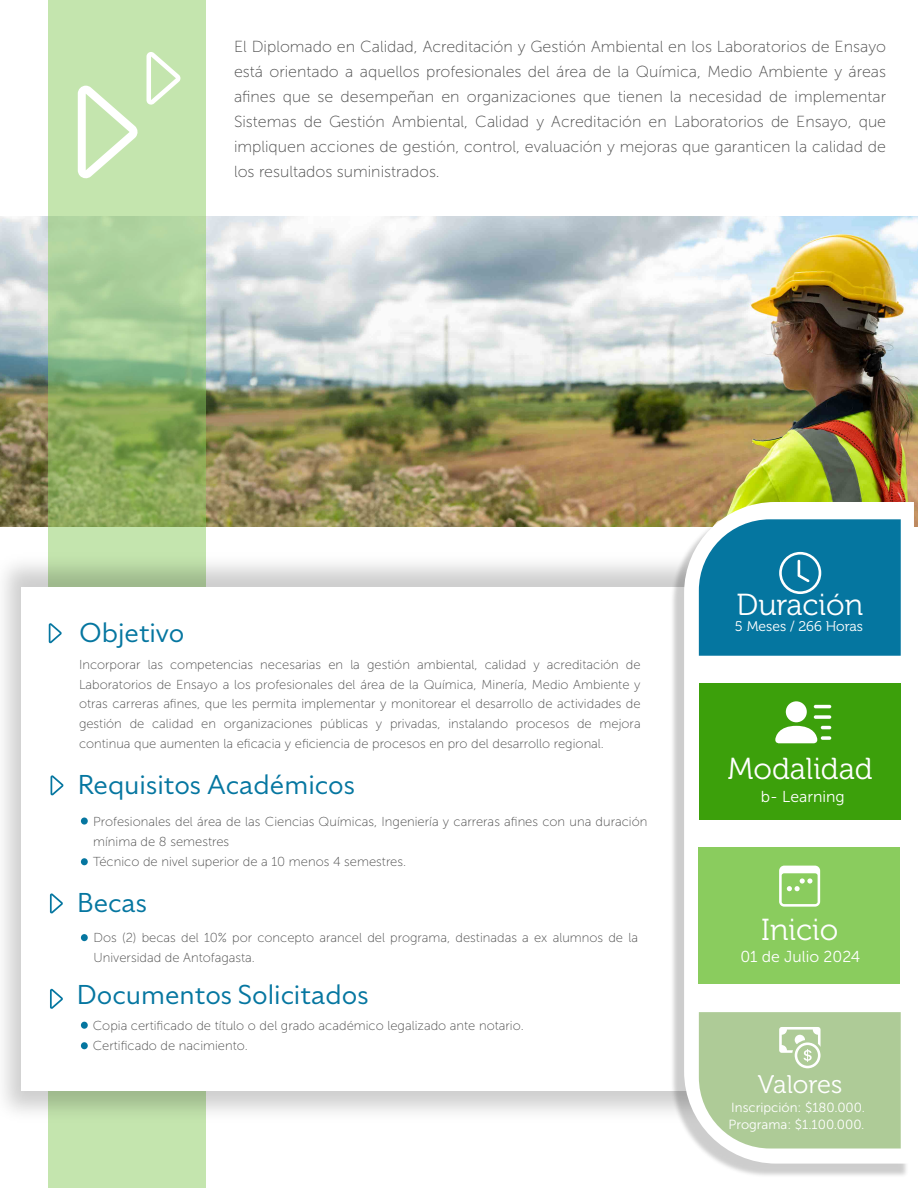
<style>
.page{position:relative;width:918px;height:1188px;background:#fff}
.page>*{position:absolute;margin:0;border:0;box-sizing:border-box;transform-origin:0 0}
.t1{font:30.3px "Museo 300";color:#fff}
.t2{font:27.2px "Specter";color:#0576a0}
.t3{font:25.5px "Museo 300";color:#fff}
.t4{font:16px/25px "Museo Sans 100";color:#4d4d4d;text-align:justify}
.t5{font:15.8px "Museo Sans 300";color:#fff}
.t6{font:14px "Museo 300";color:#fff}
.t7{font:13.2px/16.4px "Museo Sans 300";color:#fff}
.t8{font:13px/20px "Museo Sans 100";color:#4d4d4d}
</style>
<div class="page">
<img style="left:0;top:217px;width:917px;height:310px">
<svg style="left:48px;top:0;width:158px;height:1188px;background:#acce92"></svg>
<svg style="left:78px;top:86px;width:60px;height:93px"></svg>
<svg style="left:146px;top:52px;width:35px;height:53px"></svg>
<img style="left:4px;top:553px;width:652px;height:571px">
<div style="left:22px;top:587px;width:864px;height:504px;background:#fff"></div>
<svg style="left:49px;top:623px;width:13px;height:20px"></svg>
<svg style="left:51px;top:775px;width:13px;height:21px"></svg>
<svg style="left:50px;top:893px;width:13px;height:21px"></svg>
<svg style="left:50px;top:989px;width:13px;height:20px"></svg>
<div style="left:81px;top:1022px;width:7px;height:7px;background:#0576a0;border-radius:50%"></div>
<div style="left:81px;top:934px;width:7px;height:7px;background:#0576a0;border-radius:50%"></div>
<div style="left:81px;top:818px;width:7px;height:7px;background:#0576a0;border-radius:50%"></div>
<div style="left:81px;top:858px;width:7px;height:7px;background:#0576a0;border-radius:50%"></div>
<div style="left:81px;top:1042px;width:7px;height:7px;background:#0576a0;border-radius:50%"></div>
<img style="left:656px;top:494px;width:262px;height:682px">
<svg style="left:684px;top:502px;width:230px;height:662px"></svg>
<div style="left:699px;top:683px;width:202px;height:137px;background:#3ca00b"></div>
<div style="left:698px;top:848px;width:202px;height:136px;background:#8acc5e"></div>
<svg style="left:699px;top:519px;width:202px;height:137px;background:#137da4"></svg>
<svg style="left:775px;top:701px;width:56px;height:42px"></svg>
<svg style="left:779px;top:866px;width:41px;height:41px"></svg>
<svg style="left:699px;top:1012px;width:202px;height:137px;background:#b2cd9d"></svg>
<p class="t4" style="left:234px;top:34px;width:654px">El Diplomado en Calidad, Acreditación y Gestión Ambiental en los Laboratorios de Ensayo está orientado a aquellos profesionales del área de la Química, Medio Ambiente y áreas afines que se desempeñan en organizaciones que tienen la necesidad de implementar Sistemas de Gestión Ambiental, Calidad y Acreditación en Laboratorios de Ensayo, que impliquen acciones de gestión, control, evaluación y mejoras que garanticen la calidad de los resultados suministrados.</p>
<h2 class="t2" style="left:79px;top:614px;width:107px">Objetivo</h2>
<p class="t8" style="left:79px;top:654px;width:563px;text-align:justify">Incorporar las competencias necesarias en la gestión ambiental, calidad y acreditación de Laboratorios de Ensayo a los profesionales del área de la Química, Minería, Medio Ambiente y otras carreras afines, que les permita implementar y monitorear el desarrollo de actividades de gestión de calidad en organizaciones públicas y privadas, instalando procesos de mejora continua que aumenten la eficacia y eficiencia de procesos en pro del desarrollo regional.</p>
<h2 class="t2" style="left:78px;top:766px;width:279px">Requisitos Académicos</h2>
<p class="t8" style="left:93px;top:812px;width:556px">Profesionales del área de las Ciencias Químicas, Ingeniería y carreras afines con una duración mínima de 8 semestres<br>Técnico de nivel superior de a 10 menos 4 semestres.</p>
<h2 class="t2" style="left:77px;top:885px;width:71px">Becas</h2>
<p class="t8" style="left:94px;top:927px;width:546px">Dos (2) becas del 10% por concepto arancel del programa, destinadas a ex alumnos de la<br>Universidad de Antofagasta.</p>
<h2 class="t2" style="left:77px;top:976px;width:293px">Documentos Solicitados</h2>
<p class="t8" style="left:93px;top:1016px;width:433px">Copia certificado de título o del grado académico legalizado ante notario.<br>Certificado de nacimiento.</p>
<h1 class="t1" style="left:737px;top:588px;width:128px">Duración</h1>
<p class="t6" style="left:735px;top:618px;width:130px">5 Meses / 266 Horas</p>
<h1 class="t1" style="left:728px;top:753px;width:146px">Modalidad</h1>
<p class="t5" style="left:761px;top:788px;width:85px">b- Learning</p>
<h1 class="t1" style="left:761px;top:913px;width:79px">Inicio</h1>
<p class="t5" style="left:740px;top:948px;width:122px">01 de Julio 2024</p>
<h3 class="t3" style="left:758px;top:1071px;width:86px">Valores</h3>
<p class="t7" style="left:729px;top:1099px;width:138px">Inscripción: $180.000.<br>Programa: $1.100.000.</p>
</div>
